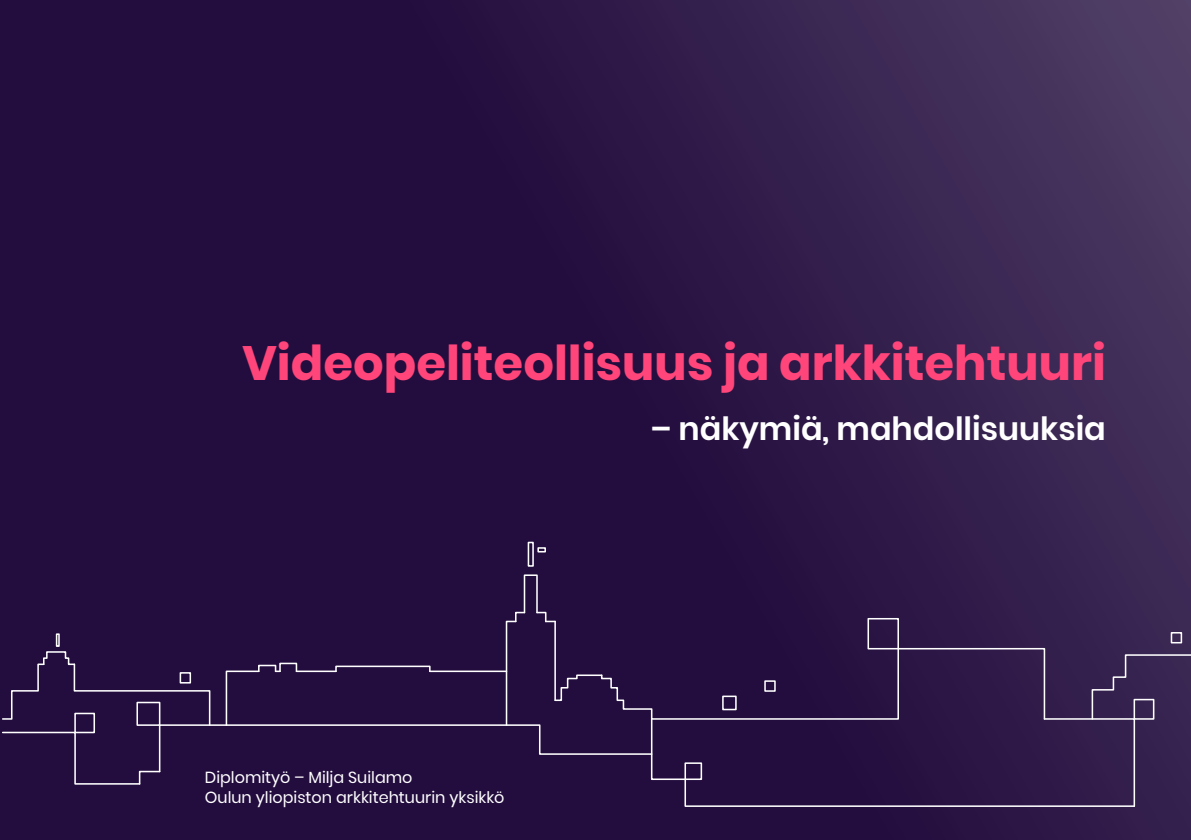
<style>
.page{position:relative;width:1191px;height:840px;background:#fff}
.page>*{position:absolute;margin:0;border:0;box-sizing:border-box;transform-origin:0 0}
.t1{font:700 48px "Poppins";color:#ff457a}
.t2{font:600 32px "Poppins";color:#fff}
.t3{font:16px/19.2px "Poppins";color:#fff}
</style>
<div class="page">
<div style="left:0;top:0;width:1191px;height:839px;background:linear-gradient(to right,#1a0336,#412e58)"></div>
<hr style="left:0;top:0;width:1px;height:839px;background:#230d3e">
<svg style="left:1px;top:499px;width:1190px;height:340px"></svg>
<h1 class="t1" style="left:242px;top:335px;width:865px">Videopeliteollisuus ja arkkitehtuuri</h1>
<h2 class="t2" style="left:651px;top:409px;width:456px">– näkymiä, mahdollisuuksia</h2>
<p class="t3" style="left:205px;top:767px;width:301px">Diplomityö – Milja Suilamo<br>Oulun yliopiston arkkitehtuurin yksikkö</p>
</div>
